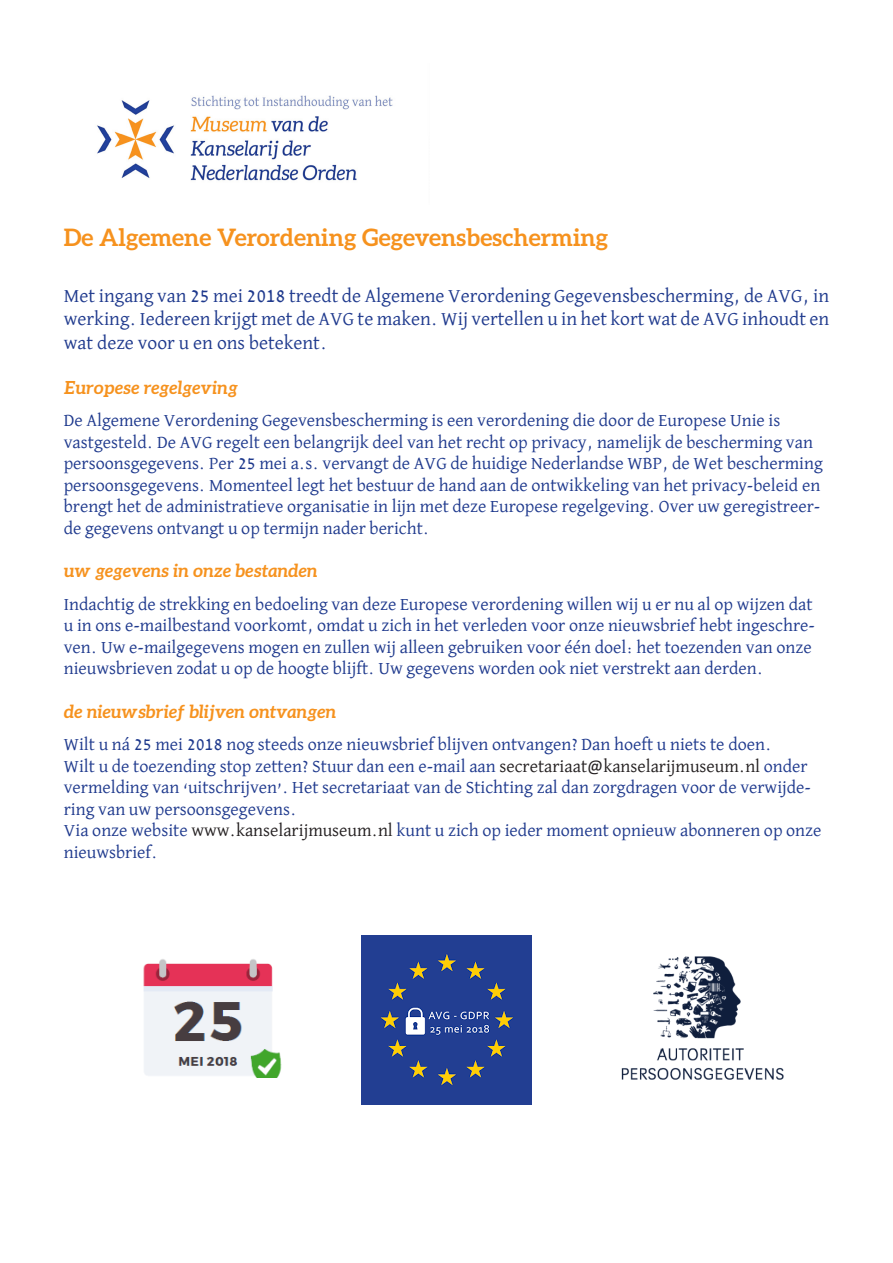
<style>
.page{position:relative;width:893px;height:1263px;background:#fff}
.page>*{position:absolute;margin:0;border:0;box-sizing:border-box;transform-origin:0 0}
.t1{font:700 24px "Aleo";color:#f6921e}
.t2{font:19.5px/23.4px "David Libre";color:#1e398d;text-align:justify}
.t3{font:18px/21.6px "David Libre";color:#1e398d}
.t4{font:italic 700 18px "Aleo";color:#f6921e}
.s1{color:#231f20}
.s2{font-family:"Calibri";color:#231f20}
</style>
<div class="page">
<img style="left:361px;top:935px;width:170px;height:170px">
<img style="left:143px;top:959px;width:139px;height:119px">
<img style="left:97px;top:95px;width:296px;height:86px">
<img style="left:621px;top:957px;width:163px;height:122px">
<p class="t1" style="left:64px;top:223px;width:546px">De Algemene Verordening Gegevensbescherming</p>
<p class="t2" style="left:64px;top:283px;width:767px">Met ingang van 25 mei 2018 treedt de Algemene Verordening Gegevensbescherming, de AVG, in werking. Iedereen krijgt met de AVG te maken. Wij vertellen u in het kort wat de AVG inhoudt en wat deze voor u en ons betekent.</p>
<p class="t4" style="left:64px;top:377px;width:176px">Europese regelgeving</p>
<p class="t3" style="left:64px;top:409px;width:761px">De Algemene Verordening Gegevensbescherming is een verordening die door de Europese Unie is vastgesteld. De AVG regelt een belangrijk deel van het recht op privacy, namelijk de bescherming van persoonsgegevens. Per 25 mei a.s. vervangt de AVG de huidige Nederlandse WBP, de Wet bescherming persoonsgegevens. Momenteel legt het bestuur de hand aan de ontwikkeling van het privacy-beleid en brengt het de administratieve organisatie in lijn met deze Europese regelgeving. Over uw geregistreer&shy;de gegevens ontvangt u op termijn nader bericht.</p>
<p class="t4" style="left:64px;top:560px;width:255px">uw gegevens in onze bestanden</p>
<p class="t3" style="left:64px;top:592px;width:753px">Indachtig de strekking en bedoeling van deze Europese verordening willen wij u er nu al op wijzen dat u in ons e-mailbestand voorkomt, omdat u zich in het verleden voor onze nieuwsbrief hebt ingeschre&shy;ven. Uw e-mailgegevens mogen en zullen wij alleen gebruiken voor één doel: het toezenden van onze nieuwsbrieven zodat u op de hoogte blijft. Uw gegevens worden ook niet verstrekt aan derden.</p>
<p class="t4" style="left:64px;top:701px;width:274px">de nieuwsbrief blijven ontvangen</p>
<p class="t3" style="left:64px;top:733px;width:709px">Wilt u ná 25 mei 2018 nog steeds onze nieuwsbrief blijven ontvangen? Dan hoeft u niets te doen.</p>
<p class="t3" style="left:64px;top:754px;width:749px">Wilt u de toezending stop zetten? Stuur dan een e-mail aan <span class="s1">secretariaat</span><span class="s2">@</span><span class="s1">kanselarijmuseum.nl</span> onder vermelding van ‘uitschrijven’. Het secretariaat van de Stichting zal dan zorgdragen voor de verwijde&shy;ring van uw persoonsgegevens.</p>
<p class="t3" style="left:64px;top:819px;width:759px">Via onze website <span class="s1">www.kanselarijmuseum.nl</span> kunt u zich op ieder moment opnieuw abonneren op onze nieuwsbrief.</p>
</div>
